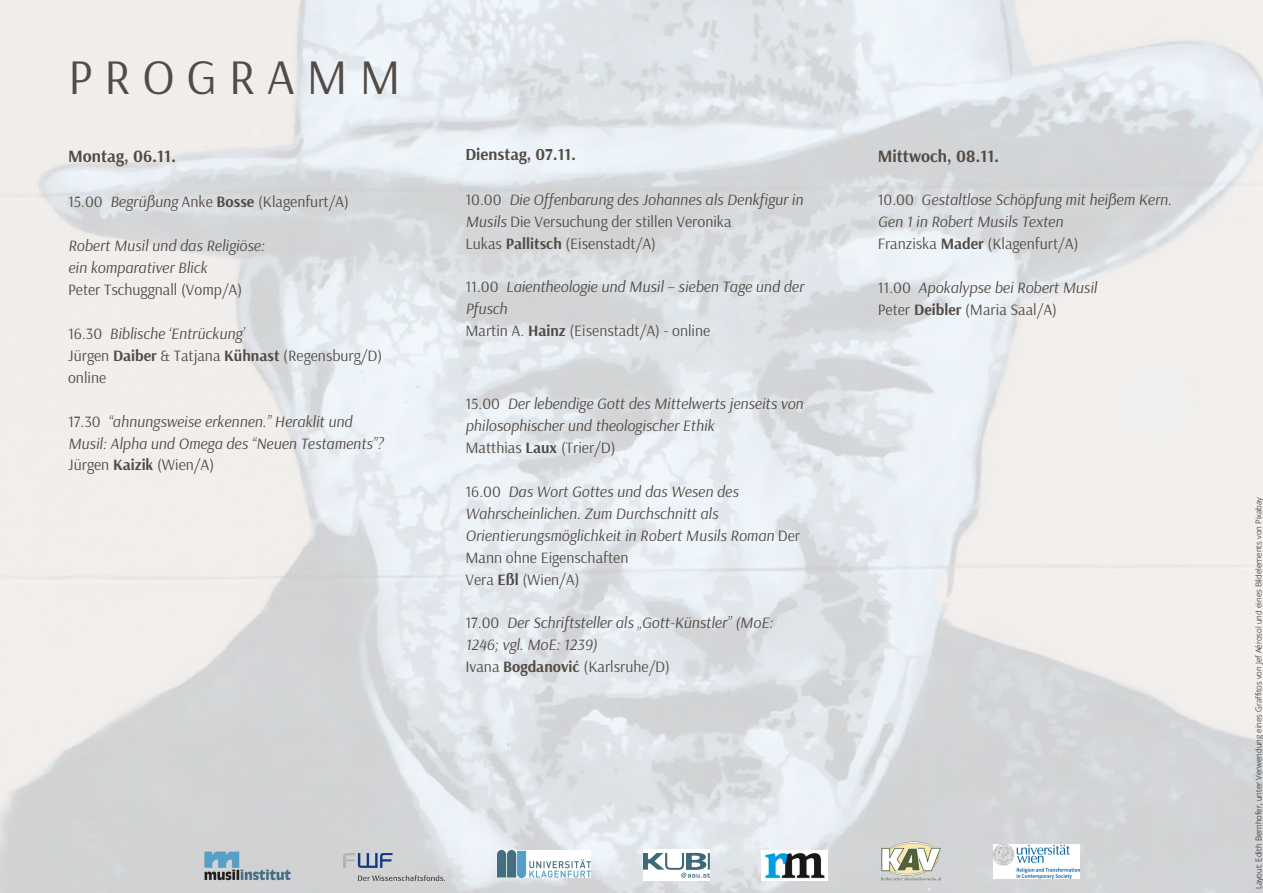
<style>
.page{position:relative;width:1263px;height:893px;background:#fff}
.page>*{position:absolute;margin:0;border:0;box-sizing:border-box;transform-origin:0 0}
.t1{font:49.57px "Arsenal";letter-spacing:.235em;color:#524b46}
.t2{font:700 17.25px "Arsenal";color:#524b46}
.t3{font:700 16.73px "Arsenal";color:#524b46}
.t4{font:italic 15.75px/21.9px "Arsenal";color:#524b46}
.t5{font:15.75px "Arsenal";color:#524b46}
.t6{font:300 7.95px "Open Sans";color:#000}
.s1{font-style:italic}
.s2{font-weight:700}
.s3{font-style:normal}
</style>
<div class="page">
<img style="left:0;top:0;width:1263px;height:893px">
<img style="left:192px;top:838px;width:114px;height:55px">
<img style="left:344px;top:853px;width:101px;height:27px">
<img style="left:497px;top:851px;width:94px;height:26px">
<img style="left:762px;top:851px;width:66px;height:29px">
<div style="left:1110px;top:357px;width:89px;height:89px;background:#f1efed;border-radius:50%"></div>
<img style="left:993px;top:844px;width:87px;height:34px">
<img style="left:880px;top:841px;width:61px;height:39px">
<img style="left:643px;top:849px;width:66px;height:32px">
<p class="t1" style="left:68px;top:45px;width:334px">PROGRAMM</p>
<p class="t2" style="left:68px;top:145px;width:110px">Montag, 06.11.</p>
<p class="t5" style="left:68px;top:191px;width:282px">15.00 <span class="s1">Begrüßung</span> Anke <span class="s2">Bosse</span> (Klagenfurt/A)</p>
<p class="t4" style="left:68px;top:234px;width:198px">Robert Musil und das Religiöse:</p>
<p class="t4" style="left:68px;top:256px;width:141px">ein komparativer Blick</p>
<p class="t5" style="left:68px;top:279px;width:176px">Peter Tschuggnall (Vomp/A)</p>
<p class="t4" style="left:68px;top:322px;width:178px"><span class="s3">16.30</span> Biblische ‘Entrückung’</p>
<p class="t5" style="left:68px;top:345px;width:316px">Jürgen <span class="s2">Daiber</span> &amp; Tatjana <span class="s2">Kühnast</span> (Regensburg/D)</p>
<p class="t5" style="left:68px;top:367px;width:40px">online</p>
<p class="t4" style="left:68px;top:410px;width:317px"><span class="s3">17.30</span> “ahnungsweise erkennen.” Heraklit und<br>Musil: Alpha und Omega des “Neuen Testaments”?</p>
<p class="t5" style="left:68px;top:455px;width:148px">Jürgen <span class="s2">Kaizik</span> (Wien/A)</p>
<p class="t3" style="left:465px;top:143px;width:112px">Dienstag, 07.11.</p>
<p class="t4" style="left:465px;top:188px;width:339px"><span class="s3">10.00</span> Die Offenbarung des Johannes als Denkfigur in<br>Musils <span class="s3">Die Versuchung der stillen Veronika</span></p>
<p class="t5" style="left:465px;top:233px;width:192px">Lukas <span class="s2">Pallitsch</span> (Eisenstadt/A)</p>
<p class="t4" style="left:465px;top:276px;width:340px"><span class="s3">11.00</span> Laientheologie und Musil – sieben Tage und der<br>Pfusch</p>
<p class="t5" style="left:465px;top:320px;width:246px">Martin A. <span class="s2">Hainz</span> (Eisenstadt/A) - online</p>
<p class="t4" style="left:465px;top:392px;width:339px"><span class="s3">15.00</span> Der lebendige Gott des Mittelwerts jenseits von philosophischer und theologischer Ethik</p>
<p class="t5" style="left:465px;top:437px;width:152px">Matthias <span class="s2">Laux</span> (Trier/D)</p>
<p class="t4" style="left:465px;top:480px;width:336px"><span class="s3">16.00</span> Das Wort Gottes und das Wesen des Wahrscheinlichen. Zum Durchschnitt als Orientierungsmöglichkeit in Robert Musils Roman <span class="s3">Der Mann ohne Eigenschaften</span></p>
<p class="t5" style="left:465px;top:569px;width:116px">Vera <span class="s2">Eßl</span> (Wien/A)</p>
<p class="t4" style="left:465px;top:611px;width:309px"><span class="s3">17.00</span> Der Schriftsteller als „Gott-Künstler” (MoE:<br>1246; vgl. MoE: 1239)</p>
<p class="t5" style="left:465px;top:656px;width:206px">Ivana <span class="s2">Bogdanović</span> (Karlsruhe/D)</p>
<p class="t2" style="left:878px;top:145px;width:123px">Mittwoch, 08.11.</p>
<p class="t4" style="left:878px;top:188px;width:295px"><span class="s3">10.00</span> Gestaltlose Schöpfung mit heißem Kern.<br>Gen 1 in Robert Musils Texten</p>
<p class="t5" style="left:878px;top:233px;width:202px">Franziska <span class="s2">Mader</span> (Klagenfurt/A)</p>
<p class="t4" style="left:878px;top:276px;width:221px"><span class="s3">11.00</span> Apokalypse bei Robert Musil</p>
<p class="t5" style="left:878px;top:299px;width:181px">Peter <span class="s2">Deibler</span> (Maria Saal/A)</p>
<p class="t6" style="left:1253px;top:889px;width:394px;rotate:-90deg">Layout: Edith Bernhofer, unter Verwendung eines Graffitos von Jef Aérosol und eines Bildelements von Pixabay</p>
</div>
